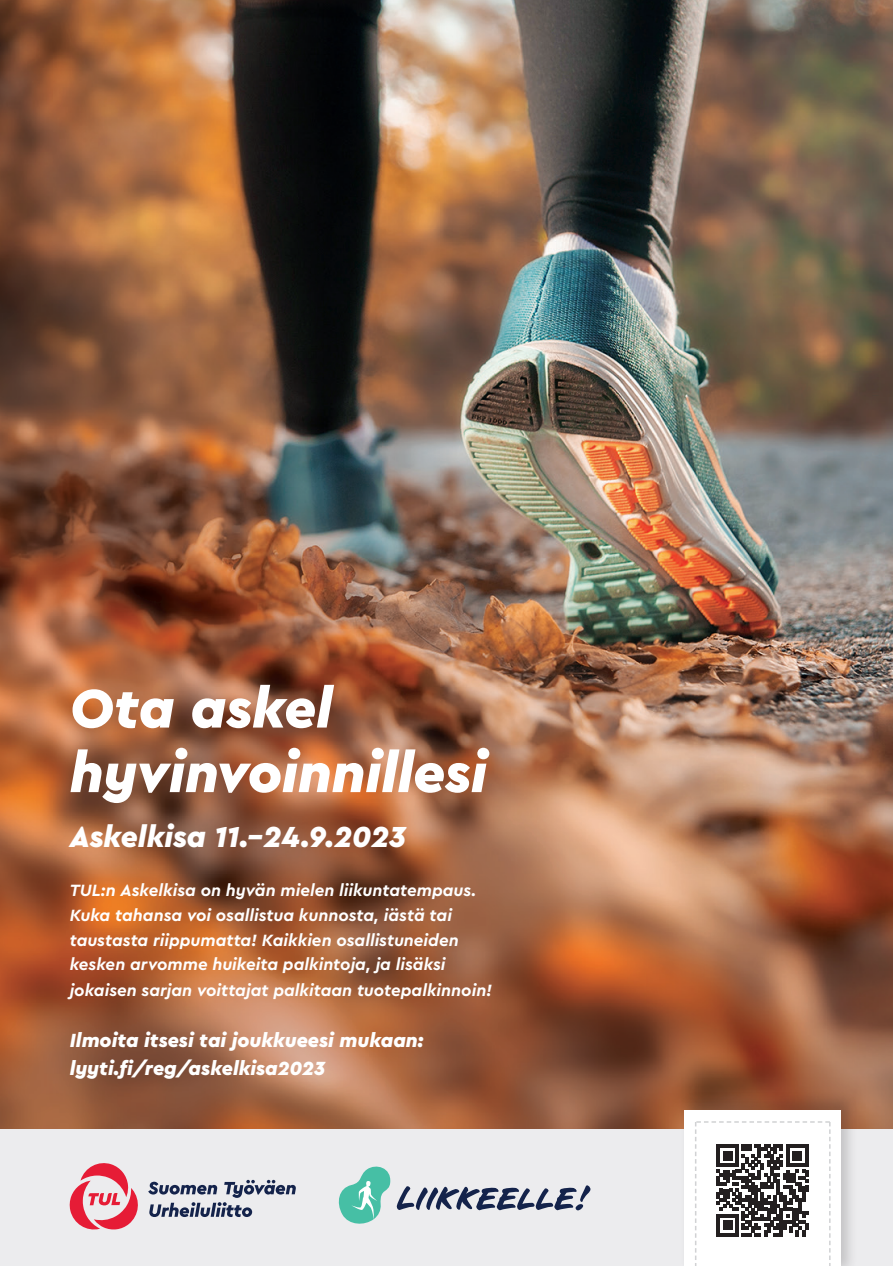
<style>
.page{position:relative;width:893px;height:1266px;background:#fff}
.page>*{position:absolute;margin:0;border:0;box-sizing:border-box;transform-origin:0 0}
.t1{font:italic 900 57px "Cera Pro";letter-spacing:-.005em;color:#fff}
.t2{font:italic 900 30.3px "Cera Pro";letter-spacing:-.005em;color:#fff}
.t3{font:italic 900 19.95px "Cera Pro";color:#fff}
.t4{font:italic 700 17.1px/24.6px "Cera Pro";color:#fff}
</style>
<div class="page">
<img style="left:0;top:0;width:892px;height:1129px">
<div style="left:0;top:1129px;width:892px;height:136px;background:#ececee"></div>
<svg style="left:148px;top:1179px;width:148px;height:37px"></svg>
<svg style="left:69px;top:1163px;width:69px;height:67px"></svg>
<div style="left:679px;top:1090px;width:178px;height:175px;background:#231f20;opacity:.2"></div>
<div style="left:684px;top:1110px;width:156px;height:155px;background:#fff"></div>
<svg style="left:338px;top:1166px;width:252px;height:58px"></svg>
<svg style="left:695px;top:1121px;width:135px;height:144px"></svg>
<p class="t1" style="left:70px;top:670px;width:264px">Ota askel</p>
<p class="t1" style="left:70px;top:735px;width:418px">hyvinvoinnillesi</p>
<p class="t2" style="left:70px;top:816px;width:338px">Askelkisa 11.–24.9.2023</p>
<p class="t4" style="left:70px;top:877px;width:408px">TUL:n Askelkisa on hyvän mielen liikuntatempaus.<br>Kuka tahansa voi osallistua kunnosta, iästä tai</p>
<p class="t4" style="left:70px;top:926px;width:390px">taustasta riippumatta! Kaikkien osallistuneiden</p>
<p class="t4" style="left:70px;top:951px;width:377px">kesken arvomme huikeita palkintoja, ja lisäksi</p>
<p class="t4" style="left:70px;top:976px;width:424px">jokaisen sarjan voittajat palkitaan tuotepalkinnoin!</p>
<p class="t3" style="left:70px;top:1026px;width:355px">Ilmoita itsesi tai joukkueesi mukaan:</p>
<p class="t3" style="left:70px;top:1055px;width:257px">lyyti.fi/reg/askelkisa2023</p>
</div>
